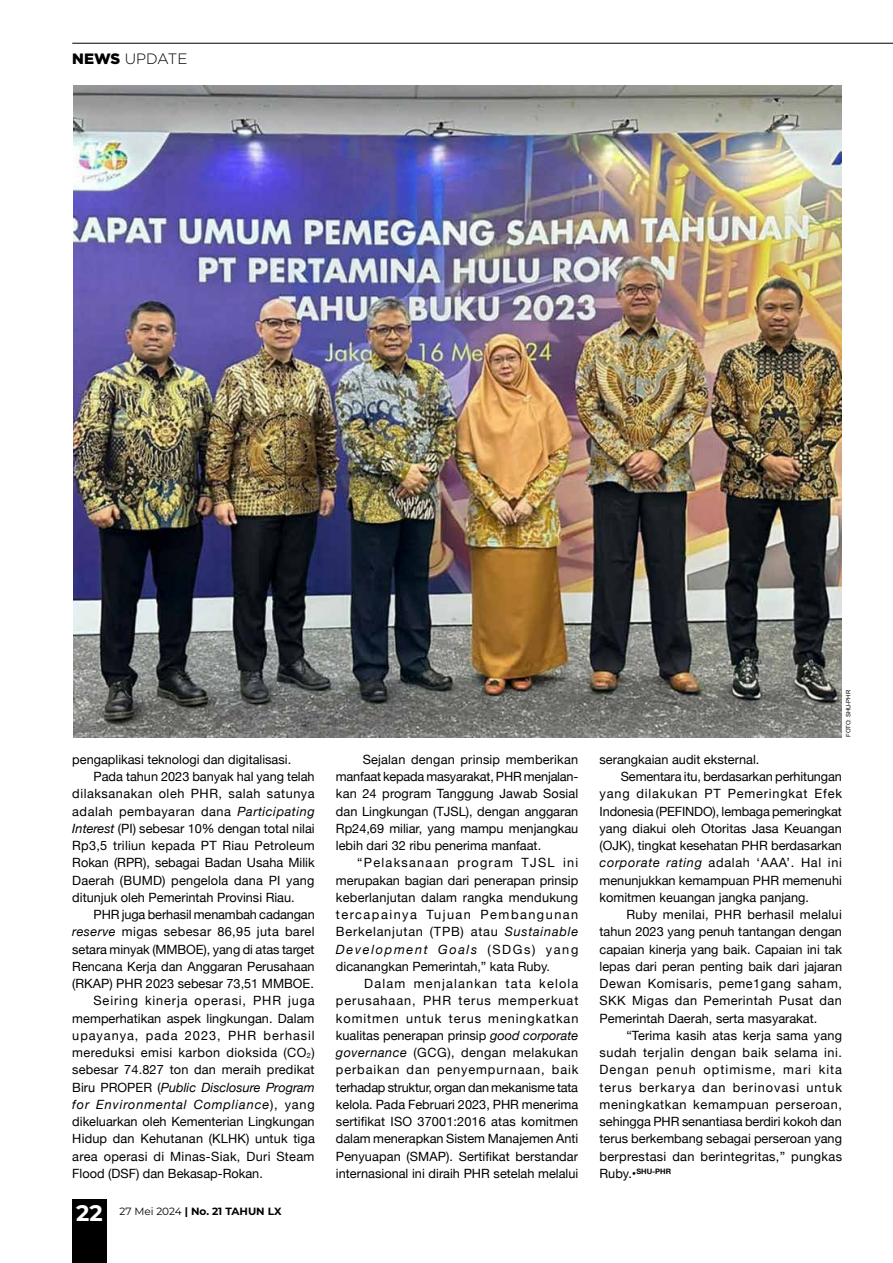
<style>
.page{position:relative;width:893px;height:1263px;background:#fff}
.page>*{position:absolute;margin:0;border:0;box-sizing:border-box;transform-origin:0 0}
.t1{font:300 15px "Gotham";color:#000}
.t2{font:12.75px/17.2px "Helvetica Neue";color:#000;text-align:justify}
.t3{font:12.75px "Helvetica Neue";letter-spacing:.025em;color:#000}
.t4{font:12.75px "Helvetica Neue";letter-spacing:.04em;color:#000}
.t5{font:12.75px "Helvetica Neue";letter-spacing:.05em;color:#000}
.t6{font:12.75px "Helvetica Neue";letter-spacing:.035em;color:#000}
.t7{font:12.75px "Helvetica Neue";letter-spacing:.065em;color:#000}
.t8{font:italic 12.75px "Helvetica Neue";color:#000}
.t9{font:12.75px "Helvetica Neue";letter-spacing:.02em;color:#000}
.t10{font:12.75px "Helvetica Neue";letter-spacing:.03em;color:#000}
.t11{font:italic 12.75px "Helvetica Neue";letter-spacing:.065em;color:#000}
.t12{font:12.75px "Helvetica Neue";letter-spacing:.07em;color:#000}
.t13{font:12.75px "Helvetica Neue";letter-spacing:.045em;color:#000}
.t14{font:12.75px "Helvetica Neue";letter-spacing:.075em;color:#000}
.t15{font:12.75px "Helvetica Neue";letter-spacing:.08em;color:#000}
.t16{font:700 10.5px "Montserrat";color:#000}
.t17{font:700 7.5px "Helvetica Neue";color:#000}
.t18{font:6px "Arial";color:#000101}
.s1{font-weight:900}
.s2{font-style:italic}
.s3{font-style:normal}
.s4{font-size:22.5px;color:#fff}
.s5{font-weight:400}
.s6{font-weight:400;font-size:12.75px}
</style>
<div class="page">
<div style="left:72px;top:1199px;width:35px;height:64px;background:#000"></div>
<img style="left:73px;top:85px;width:769px;height:652px">
<hr style="left:72px;top:43px;width:821px;height:1px;background:#000101">
<p class="t1" style="left:72px;top:49px;width:117px"><span class="s1">NEWS</span> UPDATE</p>
<p class="t2" style="left:72px;top:751px;width:220px">pengaplikasi teknologi dan digitalisasi.</p>
<p class="t2" style="left:94px;top:769px;width:223px">Pada tahun 2023 banyak hal yang telah</p>
<p class="t4" style="left:72px;top:785px;width:244px">dilaksanakan oleh PHR, salah satunya</p>
<p class="t4" style="left:72px;top:802px;width:244px">adalah pembayaran dana <span class="s2">Participating</span></p>
<p class="t2" style="left:72px;top:820px;width:244px"><span class="s2">Interest</span> (PI) sebesar 10% dengan total nilai</p>
<p class="t9" style="left:72px;top:836px;width:244px">Rp3,5 triliun kepada PT Riau Petroleum</p>
<p class="t2" style="left:72px;top:855px;width:244px">Rokan (RPR), sebagai Badan Usaha Milik</p>
<p class="t2" style="left:72px;top:872px;width:244px">Daerah (BUMD) pengelola dana PI yang</p>
<p class="t2" style="left:72px;top:889px;width:224px">ditunjuk oleh Pemerintah Provinsi Riau.</p>
<p class="t2" style="left:94px;top:907px;width:223px">PHR juga berhasil menambah cadangan</p>
<p class="t10" style="left:72px;top:923px;width:244px"><span class="s2">reserve</span> migas sebesar 86,95 juta barel</p>
<p class="t2" style="left:72px;top:941px;width:244px">setara minyak (MMBOE), yang di atas target</p>
<p class="t2" style="left:72px;top:958px;width:244px">Rencana Kerja dan Anggaran Perusahaan</p>
<p class="t2" style="left:72px;top:976px;width:243px">(RKAP) PHR 2023 sebesar 73,51 MMBOE.</p>
<p class="t7" style="left:94px;top:992px;width:223px">Seiring kinerja operasi, PHR juga</p>
<p class="t2" style="left:72px;top:1010px;width:244px">memperhatikan aspek lingkungan. Dalam</p>
<p class="t14" style="left:72px;top:1026px;width:244px">upayanya, pada 2023, PHR berhasil</p>
<p class="t6" style="left:72px;top:1043px;width:244px">mereduksi emisi karbon dioksida (CO<sub>2</sub>)</p>
<p class="t2" style="left:72px;top:1062px;width:244px">sebesar 74.827 ton dan meraih predikat</p>
<p class="t8" style="left:72px;top:1078px;width:244px"><span class="s3">Biru PROPER (</span>Public Disclosure Program</p>
<p class="t11" style="left:72px;top:1095px;width:244px">for Environmental Compliance<span class="s3">), yang</span></p>
<p class="t2" style="left:72px;top:1114px;width:244px">dikeluarkan oleh Kementerian Lingkungan</p>
<p class="t2" style="left:72px;top:1131px;width:244px">Hidup dan Kehutanan (KLHK) untuk tiga</p>
<p class="t3" style="left:72px;top:1147px;width:244px">area operasi di Minas-Siak, Duri Steam</p>
<p class="t2" style="left:72px;top:1165px;width:192px">Flood (DSF) dan Bekasap-Rokan.</p>
<p class="t16" style="left:76px;top:1204px;width:207px"><span class="s4">22</span> <span class="s5">27 Mei 2024</span> | No. 21 TAHUN LX</p>
<p class="t2" style="left:336px;top:751px;width:244px;text-indent:27px">Sejalan dengan prinsip memberikan manfaat kepada masyarakat, PHR menjalan&shy;kan 24 program Tanggung Jawab Sosial dan Lingkungan (TJSL), dengan anggaran Rp24,69 miliar, yang mampu menjangkau lebih dari 32 ribu penerima manfaat.</p>
<p class="t2" style="left:336px;top:855px;width:244px;text-indent:21px">“Pelaksanaan program TJSL ini merupakan bagian dari penerapan prinsip keberlanjutan dalam rangka mendukung tercapainya Tujuan Pembangunan Berkelanjutan (TPB) atau <span class="s2">Sustainable Development Goals</span> (SDGs) yang dicanangkan Pemerintah,” kata Ruby.</p>
<p class="t2" style="left:336px;top:976px;width:244px;text-indent:28px">Dalam menjalankan tata kelola perusahaan, PHR terus memperkuat komitmen untuk terus meningkatkan kualitas penerapan prinsip <span class="s2">good corporate governance</span> (GCG), dengan melakukan perbaikan dan penyempurnaan, baik terhadap struktur, organ dan mekanisme tata kelola. Pada Februari 2023, PHR menerima sertifikat ISO 37001:2016 atas komitmen dalam menerapkan Sistem Manajemen Anti Penyuapan (SMAP). Sertifikat berstandar internasional ini diraih PHR setelah melalui</p>
<p class="t18" style="left:844px;top:737px;width:49px;rotate:-90deg">FOTO: SHU-PHR</p>
<p class="t2" style="left:600px;top:751px;width:161px">serangkaian audit eksternal.</p>
<p class="t2" style="left:621px;top:769px;width:223px">Sementara itu, berdasarkan perhitungan</p>
<p class="t7" style="left:600px;top:785px;width:244px">yang dilakukan PT Pemeringkat Efek</p>
<p class="t2" style="left:600px;top:803px;width:244px">Indonesia (PEFINDO), lembaga pemeringkat</p>
<p class="t2" style="left:600px;top:820px;width:244px">yang diakui oleh Otoritas Jasa Keuangan</p>
<p class="t2" style="left:600px;top:838px;width:244px">(OJK), tingkat kesehatan PHR berdasarkan</p>
<p class="t5" style="left:600px;top:854px;width:244px"><span class="s2">corporate rating</span> adalah ‘AAA’. Hal ini</p>
<p class="t2" style="left:600px;top:872px;width:244px">menunjukkan kemampuan PHR memenuhi</p>
<p class="t2" style="left:600px;top:889px;width:211px">komitmen keuangan jangka panjang.</p>
<p class="t3" style="left:626px;top:905px;width:217px">Ruby menilai, PHR berhasil melalui</p>
<p class="t2" style="left:600px;top:924px;width:244px">tahun 2023 yang penuh tantangan dengan</p>
<p class="t2" style="left:600px;top:941px;width:244px">capaian kinerja yang baik. Capaian ini tak</p>
<p class="t2" style="left:600px;top:958px;width:244px">lepas dari peran penting baik dari jajaran</p>
<p class="t13" style="left:600px;top:974px;width:244px">Dewan Komisaris, peme1gang saham,</p>
<p class="t6" style="left:600px;top:992px;width:244px">SKK Migas dan Pemerintah Pusat dan</p>
<p class="t2" style="left:600px;top:1010px;width:219px">Pemerintah Daerah, serta masyarakat.</p>
<p class="t2" style="left:626px;top:1027px;width:217px">“Terima kasih atas kerja sama yang</p>
<p class="t4" style="left:600px;top:1043px;width:244px">sudah terjalin dengan baik selama ini.</p>
<p class="t15" style="left:600px;top:1061px;width:244px">Dengan penuh optimisme, mari kita</p>
<p class="t12" style="left:600px;top:1078px;width:244px">terus berkarya dan berinovasi untuk</p>
<p class="t5" style="left:600px;top:1095px;width:244px">meningkatkan kemampuan perseroan,</p>
<p class="t2" style="left:600px;top:1114px;width:244px">sehingga PHR senantiasa berdiri kokoh dan</p>
<p class="t2" style="left:600px;top:1131px;width:244px">terus berkembang sebagai perseroan yang</p>
<p class="t3" style="left:600px;top:1147px;width:244px">berprestasi dan berintegritas,” pungkas</p>
<p class="t17" style="left:600px;top:1165px;width:73px"><span class="s6">Ruby.•</span>SHU-PHR</p>
</div>
